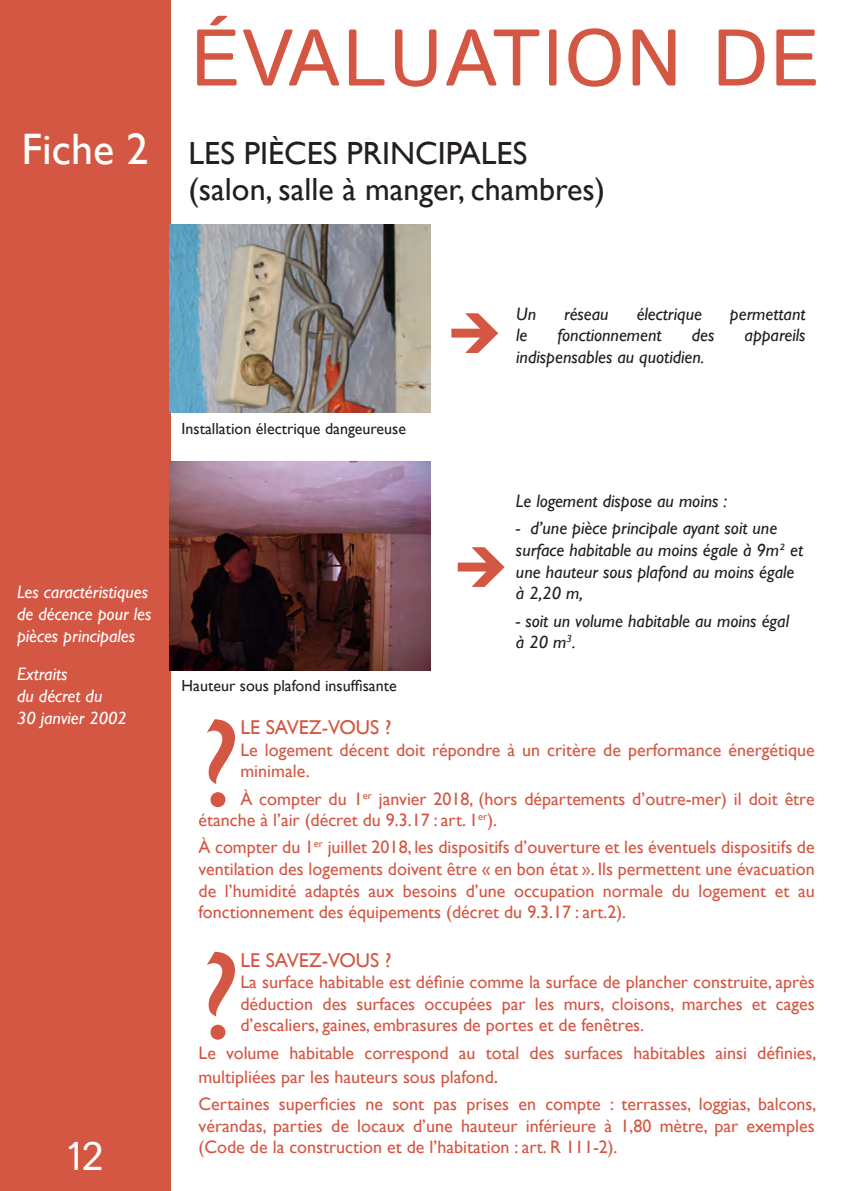
<style>
.page{position:relative;width:851px;height:1191px;background:#fff}
.page>*{position:absolute;margin:0;border:0;box-sizing:border-box;transform-origin:0 0}
.t1{font:125.6px "Gill Sans";color:#d35743}
.t2{font:80px "Istok";letter-spacing:.02em;color:#d35743}
.t3{font:44px "Gill Sans";color:#fff}
.t4{font:40px "Istok";color:#fff}
.t5{font:32px/36px "Gill Sans";color:#231f20}
.t6{font:20px "Gill Sans";color:#d35743}
.t7{font:18px/21.6px "Gill Sans";color:#d35743;text-align:justify}
.t8{font:italic 18px/21.6px "Gill Sans";color:#231f20}
.t9{font:italic 18px/21.6px "Gill Sans";color:#fff}
.t10{font:16px "Gill Sans";color:#231f20}
.s1{font-size:20px}
</style>
<div class="page">
<div style="left:0;top:0;width:170px;height:1191px;background:#d35743"></div>
<svg style="left:451px;top:313px;width:47px;height:40px"></svg>
<img style="left:170px;top:462px;width:261px;height:208px">
<svg style="left:457px;top:547px;width:47px;height:40px"></svg>
<img style="left:170px;top:225px;width:261px;height:187px">
<h3 class="t3" style="left:22px;top:123px;width:128px">Fiche 2</h3>
<h2 class="t2" style="left:190px;top:5px;width:630px">ÉVALUATION DE</h2>
<h3 class="t5" style="left:189px;top:135px;width:418px">LES PIÈCES PRINCIPALES (salon, salle à manger, chambres)</h3>
<p class="t9" style="left:17px;top:581px;width:136px">Les caractéristiques de décence pour les pièces principales</p>
<p class="t9" style="left:17px;top:663px;width:111px">Extraits<br>du décret du<br>30 janvier 2002</p>
<h3 class="t4" style="left:66px;top:1130px;width:39px">12</h3>
<p class="t10" style="left:181px;top:419px;width:226px">Installation électrique dangeureuse</p>
<p class="t10" style="left:181px;top:676px;width:217px">Hauteur sous plafond insuffisante</p>
<p class="t8" style="left:516px;top:303px;width:21px">Un</p>
<p class="t8" style="left:564px;top:303px;width:46px">réseau</p>
<p class="t8" style="left:636px;top:303px;width:67px">électrique</p>
<p class="t8" style="left:729px;top:303px;width:77px">permettant</p>
<p class="t8" style="left:516px;top:324px;width:13px">le</p>
<p class="t8" style="left:557px;top:324px;width:106px">fonctionnement</p>
<p class="t8" style="left:691px;top:324px;width:24px">des</p>
<p class="t8" style="left:744px;top:324px;width:63px">appareils</p>
<p class="t8" style="left:516px;top:346px;width:190px">indispensables au quotidien.</p>
<p class="t8" style="left:516px;top:490px;width:213px">Le logement dispose au moins :</p>
<p class="t8" style="left:516px;top:517px;width:288px">- d’une pièce principale ayant soit une surface habitable au moins égale à 9m² et une hauteur sous plafond au moins égale à 2,20 m,</p>
<p class="t8" style="left:516px;top:609px;width:274px">- soit un volume habitable au moins égal à 20 m<sup>3</sup>.</p>
<h1 class="t1" style="left:198px;top:690px;width:43px">?</h1>
<p class="t6" style="left:240px;top:715px;width:153px">LE SAVEZ-VOUS ?</p>
<p class="t7" style="left:240px;top:738px;width:575px">Le logement décent doit répondre à un critère de performance énergétique minimale.</p>
<p class="t7" style="left:198px;top:787px;width:617px;text-indent:42px">À compter du 1<sup>er</sup> janvier 2018, (hors départements d’outre-mer) il doit être étanche à l’air (décret du 9.3.17 : art. 1<sup>er</sup>).</p>
<p class="t7" style="left:198px;top:836px;width:617px">À compter du 1<sup>er</sup> juillet 2018, les dispositifs d’ouverture et les éventuels dispositifs de ventilation des logements doivent être « en bon état ». Ils permettent une évacuation de l’humidité adaptés aux besoins d’une occupation normale du logement et au fonctionnement des équipements (décret du 9.3.17 : art.2).</p>
<h1 class="t1" style="left:198px;top:922px;width:43px">?</h1>
<p class="t6" style="left:240px;top:948px;width:153px">LE SAVEZ-VOUS ?</p>
<p class="t7" style="left:240px;top:971px;width:575px">La surface habitable est définie comme la surface de plancher construite, après déduction des surfaces occupées par les murs, cloisons, marches et cages d’escaliers, gaines, embrasures de portes et de fenêtres.</p>
<p class="t7" style="left:198px;top:1040px;width:619px;line-height:24px">Le volume habitable correspond au total des surfaces habitables ainsi définies, multipliées par les hauteurs sous plafond<span class="s1">.</span></p>
<p class="t7" style="left:198px;top:1093px;width:619px">Certaines superficies ne sont pas prises en compte : terrasses, loggias, balcons, vérandas, parties de locaux d’une hauteur inférieure à 1,80 mètre, par exemples (Code de la construction et de l’habitation : art. R 111-2).</p>
</div>
